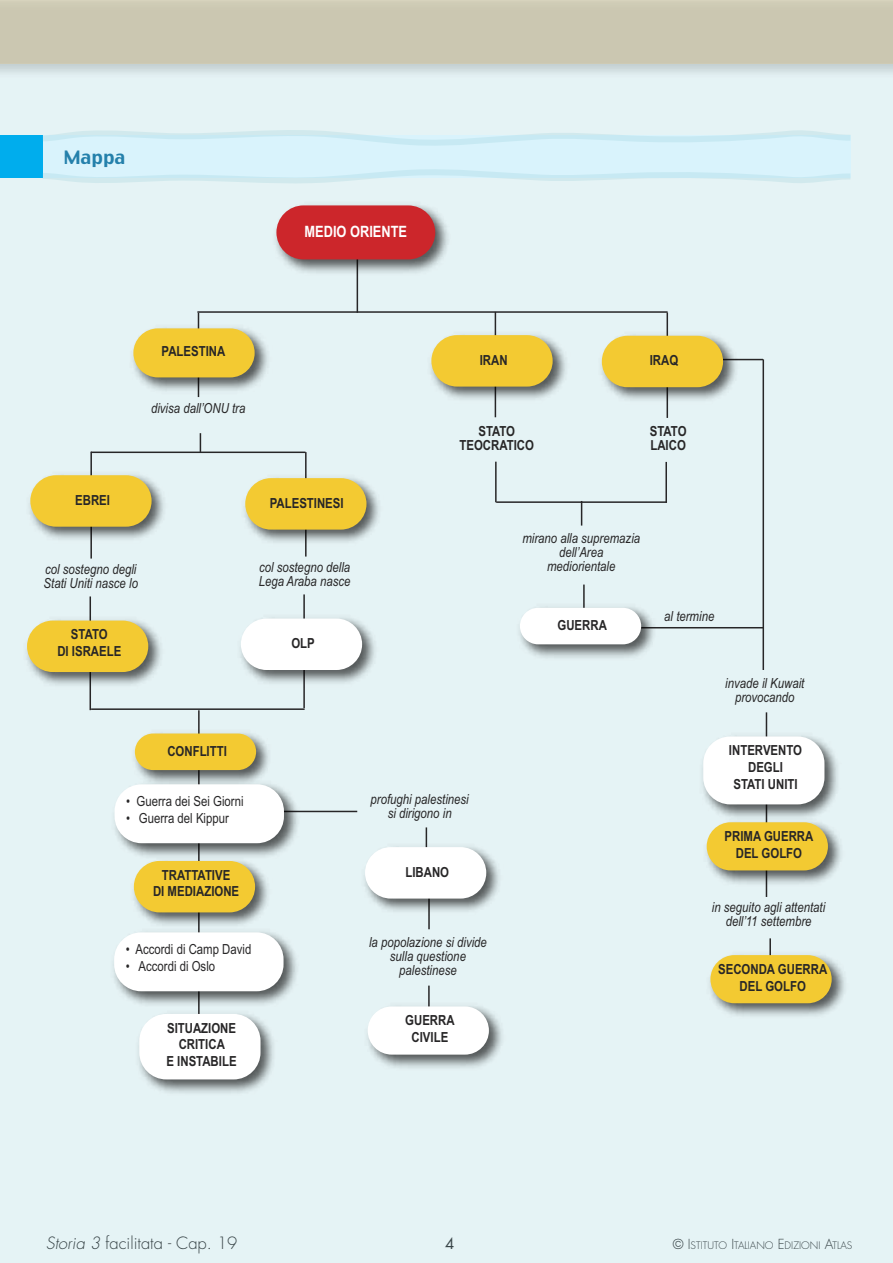
<style>
.page{position:relative;width:893px;height:1263px;background:#e5f3f5}
.page>*{position:absolute;margin:0;border:0;box-sizing:border-box;transform-origin:0 0}
.t1{font:18px "Charcoal CY";color:#2480ab}
.t2{font:300 16.5px "Futura";color:#272627}
.t3{font:700 15.6px "Arial Narrow";color:#fff}
.t4{font:15px "Futura";color:#272627}
.t5{font:italic 13.95px/14.2px "Arial Narrow";color:#272627;text-align:center}
.t6{font:700 13.95px/16.6px "Arial Narrow";color:#272627;text-align:center}
.t7{font:13.95px "Arial Narrow";color:#272627}
.t8{font:300 10.2px "Futura";color:#272627}
.s1{font-style:italic}
.s2{font-size:13.5px}
</style>
<div class="page">
<div style="left:0;top:0;width:893px;height:64px;background:#cbc7b1"></div>
<hr style="left:357px;top:233px;width:1px;height:80px;background:#272627">
<img style="left:275px;top:205px;width:174px;height:73px">
<div style="left:276px;top:205px;width:159px;height:54px;background:#cc262b;border-radius:27px"></div>
<hr style="left:91px;top:452px;width:214px;height:1px;background:#272627">
<hr style="left:222px;top:811px;width:135px;height:1px;background:#272627">
<hr style="left:426px;top:827px;width:1px;height:57px;background:#272627">
<hr style="left:90px;top:452px;width:2px;height:106px;background:#272627">
<hr style="left:197px;top:311px;width:471px;height:2px;background:#272627">
<hr style="left:496px;top:501px;width:171px;height:2px;background:#272627">
<hr style="left:593px;top:627px;width:171px;height:1px;background:#272627">
<hr style="left:198px;top:313px;width:1px;height:84px;background:#272627">
<img style="left:133px;top:322px;width:135px;height:74px">
<div style="left:133px;top:328px;width:122px;height:49px;background:#f3ca32;border-radius:25px"></div>
<hr style="left:198px;top:710px;width:2px;height:320px;background:#272627">
<img style="left:134px;top:727px;width:135px;height:50px">
<div style="left:135px;top:733px;width:121px;height:37px;background:#f3ca32;border-radius:18px"></div>
<hr style="left:583px;top:584px;width:2px;height:51px;background:#272627">
<img style="left:519px;top:601px;width:141px;height:57px">
<div style="left:520px;top:608px;width:121px;height:36px;background:#fff;border-radius:18px"></div>
<svg style="left:200px;top:433px;width:1px;height:19px"></svg>
<hr style="left:305px;top:452px;width:2px;height:104px;background:#272627">
<hr style="left:636px;top:359px;width:127px;height:1px;background:#272627">
<hr style="left:762px;top:359px;width:2px;height:311px;background:#272627">
<hr style="left:495px;top:312px;width:1px;height:105px;background:#272627">
<img style="left:431px;top:328px;width:135px;height:78px">
<div style="left:431px;top:335px;width:122px;height:52px;background:#f3ca32;border-radius:26px"></div>
<hr style="left:428px;top:853px;width:2px;height:76px;background:#272627">
<img style="left:364px;top:840px;width:135px;height:78px">
<div style="left:365px;top:847px;width:121px;height:51px;background:#fff;border-radius:26px"></div>
<img style="left:115px;top:777px;width:188px;height:78px">
<div style="left:115px;top:784px;width:169px;height:59px;background:#fff;border-radius:27px"></div>
<img style="left:113px;top:932px;width:184px;height:75px">
<div style="left:114px;top:932px;width:170px;height:59px;background:#fff;border-radius:27px"></div>
<hr style="left:666px;top:312px;width:2px;height:106px;background:#272627">
<svg style="left:581px;top:503px;width:1px;height:23px"></svg>
<hr style="left:495px;top:462px;width:2px;height:40px;background:#272627">
<hr style="left:665px;top:462px;width:2px;height:41px;background:#272627">
<img style="left:601px;top:329px;width:141px;height:77px">
<div style="left:602px;top:336px;width:121px;height:51px;background:#f3ca32;border-radius:26px"></div>
<hr style="left:90px;top:596px;width:1px;height:114px;background:#272627">
<img style="left:26px;top:614px;width:135px;height:77px">
<div style="left:27px;top:620px;width:121px;height:52px;background:#f3ca32;border-radius:26px"></div>
<hr style="left:766px;top:712px;width:1px;height:185px;background:#272627">
<img style="left:702px;top:729px;width:136px;height:86px">
<div style="left:703px;top:736px;width:121px;height:68px;background:#fff;border-radius:27px"></div>
<img style="left:127px;top:854px;width:147px;height:78px">
<div style="left:134px;top:861px;width:121px;height:51px;background:#f3ca32;border-radius:26px"></div>
<img style="left:138px;top:1007px;width:136px;height:86px">
<div style="left:139px;top:1014px;width:122px;height:65px;background:#fff;border-radius:27px"></div>
<hr style="left:428px;top:985px;width:2px;height:36px;background:#272627">
<img style="left:367px;top:999px;width:135px;height:69px">
<div style="left:368px;top:1006px;width:121px;height:48px;background:#fff;border-radius:24px"></div>
<img style="left:706px;top:815px;width:135px;height:74px">
<div style="left:707px;top:822px;width:121px;height:48px;background:#f3ca32;border-radius:24px"></div>
<hr style="left:769px;top:938px;width:2px;height:59px;background:#272627">
<img style="left:709px;top:948px;width:136px;height:68px">
<div style="left:710px;top:955px;width:122px;height:48px;background:#f3ca32;border-radius:24px"></div>
<hr style="left:303px;top:594px;width:2px;height:114px;background:#272627">
<img style="left:240px;top:612px;width:135px;height:77px">
<div style="left:241px;top:618px;width:121px;height:52px;background:#fff;border-radius:26px"></div>
<img style="left:29px;top:468px;width:135px;height:78px">
<div style="left:30px;top:475px;width:122px;height:52px;background:#f3ca32;border-radius:26px"></div>
<img style="left:244px;top:471px;width:135px;height:78px">
<div style="left:245px;top:478px;width:121px;height:52px;background:#f3ca32;border-radius:26px"></div>
<hr style="left:91px;top:708px;width:214px;height:2px;background:#272627">
<div style="left:43px;top:136px;width:807px;height:42px;background:#d9f3fc"></div>
<div style="left:0;top:136px;width:43px;height:42px;background:#00aded"></div>
<svg style="left:37px;top:130px;width:814px;height:21px"></svg>
<svg style="left:42px;top:164px;width:809px;height:19px"></svg>
<p class="t1" style="left:64px;top:147px;width:63px">Mappa</p>
<p class="t3" style="left:305px;top:223px;width:104px">MEDIO ORIENTE</p>
<p class="t6" style="left:162px;top:343px;width:65px">PALESTINA</p>
<p class="t5" style="left:151px;top:401px;width:96px">divisa dall’ONU tra</p>
<p class="t6" style="left:75px;top:492px;width:36px">EBREI</p>
<p class="t6" style="left:270px;top:495px;width:75px">PALESTINESI</p>
<p class="t5" style="left:44px;top:562px;width:96px;text-align:left">col sostegno degli<br>Stati Uniti nasce lo</p>
<p class="t6" style="left:57px;top:626px;width:65px">STATO<br>DI ISRAELE</p>
<p class="t5" style="left:259px;top:560px;width:93px;text-align:left">col sostegno della<br>Lega Araba nasce</p>
<p class="t6" style="left:291px;top:635px;width:25px">OLP</p>
<p class="t6" style="left:167px;top:742px;width:61px">CONFLITTI</p>
<p class="t7" style="left:126px;top:793px;width:119px">• Guerra dei Sei Giorni</p>
<p class="t7" style="left:126px;top:810px;width:104px">• Guerra del Kippur</p>
<p class="t6" style="left:153px;top:867px;width:88px">TRATTATIVE<br>DI MEDIAZIONE</p>
<p class="t6" style="left:480px;top:352px;width:29px">IRAN</p>
<p class="t6" style="left:650px;top:352px;width:30px">IRAQ</p>
<p class="t6" style="left:459px;top:424px;width:76px;line-height:14.2px">STATO<br>TEOCRATICO</p>
<p class="t6" style="left:650px;top:424px;width:38px;line-height:14.2px;text-align:left">STATO<br>LAICO</p>
<p class="t5" style="left:371px;top:792px;width:100px">profughi palestinesi si dirigono in</p>
<p class="t6" style="left:405px;top:863px;width:45px">LIBANO</p>
<p class="t5" style="left:522px;top:531px;width:119px">mirano alla supremazia dell’Area<br>mediorientale</p>
<p class="t6" style="left:557px;top:617px;width:51px">GUERRA</p>
<p class="t5" style="left:664px;top:609px;width:52px">al termine</p>
<p class="t5" style="left:725px;top:676px;width:81px">invade il Kuwait provocando</p>
<p class="t6" style="left:729px;top:742px;width:75px">INTERVENTO<br>DEGLI<br>STATI UNITI</p>
<p class="t6" style="left:724px;top:828px;width:90px">PRIMA GUERRA<br>DEL GOLFO</p>
<p class="t7" style="left:126px;top:941px;width:127px">• Accordi di Camp David</p>
<p class="t7" style="left:126px;top:958px;width:91px">• Accordi di Oslo</p>
<p class="t5" style="left:369px;top:935px;width:119px">la popolazione si divide sulla questione palestinese</p>
<p class="t6" style="left:167px;top:1020px;width:72px">SITUAZIONE<br>CRITICA<br>E INSTABILE</p>
<p class="t6" style="left:405px;top:1012px;width:51px">GUERRA<br>CIVILE</p>
<p class="t5" style="left:712px;top:900px;width:115px">in seguito agli attentati dell’11 settembre</p>
<p class="t6" style="left:718px;top:961px;width:111px">SECONDA GUERRA<br>DEL GOLFO</p>
<p class="t2" style="left:46px;top:1235px;width:193px"><span class="s1">Storia 3</span> facilitata - Cap. 19</p>
<p class="t4" style="left:445px;top:1236px;width:11px">4</p>
<p class="t8" style="left:673px;top:1240px;width:181px"><span class="s2">© I</span>STITUTO <span class="s2">I</span>TALIANO <span class="s2">E</span>DIZIONI <span class="s2">A</span>TLAS</p>
</div>
